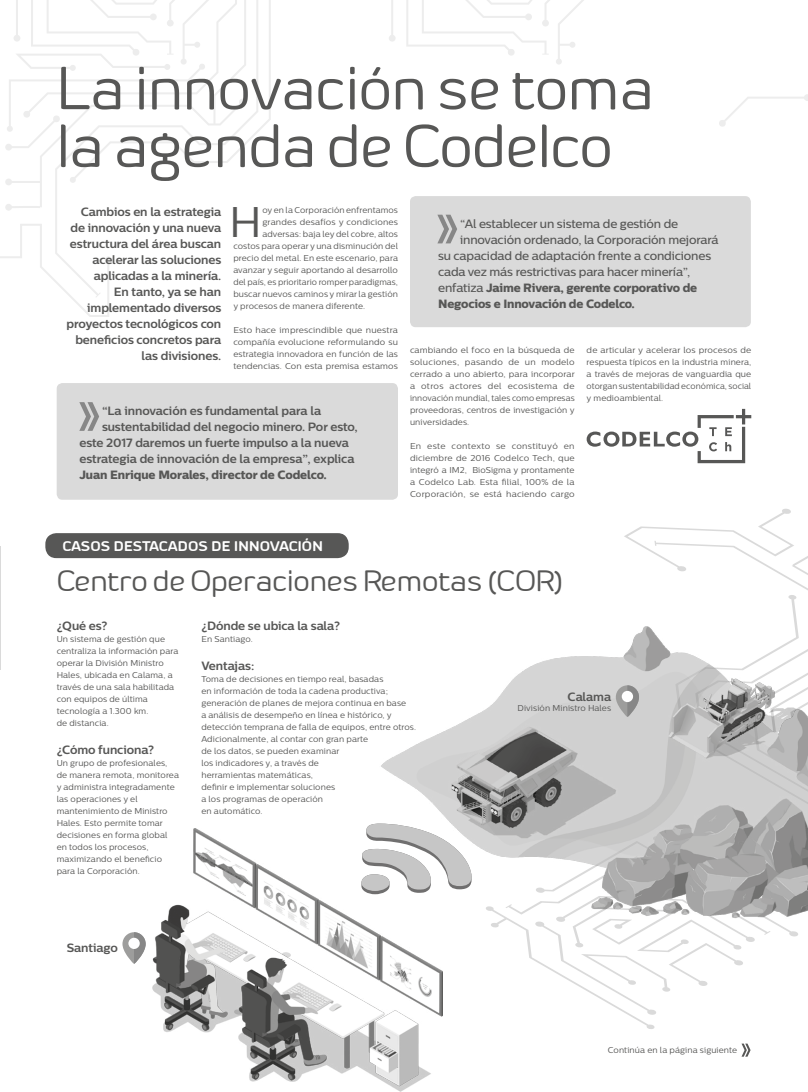
<style>
.page{position:relative;width:808px;height:1092px;background:#fff}
.page>*{position:absolute;margin:0;border:0;box-sizing:border-box;transform-origin:0 0}
.t1{font:60px/57.6px "Byom";letter-spacing:-.005em;color:#575756}
.t2{font:42.8px "Centrale Sans";color:#575756}
.t3{font:29.5px "Byom";letter-spacing:-.005em;color:#575756}
.t4{font:700 14px "Byom";letter-spacing:.02em;color:#fff}
.t5{font:700 12px/16px "Centrale Sans";letter-spacing:-.01em;color:#575756;text-align:right}
.t6{font:500 12px "Centrale Sans";letter-spacing:-.015em;color:#575756}
.t7{font:12px/16px "Centrale Sans X Bold";letter-spacing:-.015em;color:#575756}
.t8{font:8.5px/12px "Centrale Sans";letter-spacing:.01em;color:#575756;text-align:justify}
.s1{font-family:"Centrale Sans";font-weight:500}
</style>
<div class="page">
<svg style="left:258px;top:0;width:13px;height:132px"></svg>
<svg style="left:0;top:224px;width:112px;height:93px"></svg>
<svg style="left:5px;top:0;width:252px;height:211px"></svg>
<svg style="left:5px;top:0;width:232px;height:150px"></svg>
<svg style="left:389px;top:0;width:195px;height:64px"></svg>
<svg style="left:719px;top:94px;width:89px;height:33px"></svg>
<img style="left:381px;top:710px;width:104px;height:141px">
<img style="left:153px;top:828px;width:289px;height:262px">
<div style="left:45px;top:533px;width:304px;height:25px;background:#575756;border-radius:11px"></div>
<svg style="left:587px;top:409px;width:164px;height:54px"></svg>
<svg style="left:361px;top:823px;width:112px;height:71px"></svg>
<svg style="left:485px;top:508px;width:323px;height:521px"></svg>
<svg style="left:122px;top:932px;width:24px;height:31px"></svg>
<hr style="left:0;top:546px;width:1px;height:123px;background:#dadada">
<div style="left:57px;top:383px;width:341px;height:116px;background:#dadada;border-radius:6px"></div>
<svg style="left:79px;top:402px;width:20px;height:29px"></svg>
<svg style="left:741px;top:1043px;width:9px;height:13px"></svg>
<div style="left:410px;top:196px;width:341px;height:131px;background:#dadada;border-radius:6px"></div>
<svg style="left:437px;top:215px;width:20px;height:28px"></svg>
<h1 class="t1" style="left:57px;top:61px;width:599px">La innovación se toma la agenda de Codelco</h1>
<p class="t5" style="left:66px;top:203px;width:156px">Cambios en la estrategia de innovación y una nueva estructura del área buscan acelerar las soluciones aplicadas a la minería.<br>En tanto, ya se han implementado diversos proyectos tecnológicos con beneficios concretos para las divisiones.</p>
<h2 class="t2" style="left:229px;top:197px;width:34px">H</h2>
<p class="t8" style="left:262px;top:204px;width:137px">oy en la Corporación enfrentamos</p>
<p class="t8" style="left:262px;top:216px;width:137px">grandes desafíos y condiciones</p>
<p class="t8" style="left:262px;top:228px;width:137px">adversas: baja ley del cobre, altos</p>
<p class="t8" style="left:233px;top:240px;width:166px">costos para operar y una disminución del</p>
<p class="t8" style="left:233px;top:252px;width:166px">precio del metal. En este escenario, para</p>
<p class="t8" style="left:233px;top:264px;width:166px">avanzar y seguir aportando al desarrollo</p>
<p class="t8" style="left:233px;top:276px;width:166px">del país, es prioritario romper paradigmas,</p>
<p class="t8" style="left:233px;top:288px;width:166px">buscar nuevos caminos y mirar la gestión</p>
<p class="t8" style="left:233px;top:300px;width:133px">y procesos de manera diferente.</p>
<p class="t8" style="left:233px;top:324px;width:166px">Esto hace imprescindible que nuestra compañía evolucione reformulando su estrategia innovadora en función de las tendencias. Con esta premisa estamos</p>
<h3 class="t5" style="left:102px;top:402px;width:221px">“La innovación es fundamental para la</h3>
<h3 class="t5" style="left:102px;top:418px;width:257px">sustentabilidad del negocio minero. Por esto,</h3>
<h3 class="t5" style="left:79px;top:434px;width:271px">este 2017 daremos un fuerte impulso a la nueva</h3>
<h3 class="t5" style="left:79px;top:450px;width:277px">estrategia de innovación de la empresa”, explica</h3>
<h3 class="t7" style="left:79px;top:466px;width:249px">Juan Enrique Morales, director de Codelco.</h3>
<h3 class="t6" style="left:460px;top:216px;width:220px">“Al establecer un sistema de gestión de</h3>
<h3 class="t6" style="left:460px;top:232px;width:260px">innovación ordenado, la Corporación mejorará</h3>
<h3 class="t6" style="left:438px;top:248px;width:275px">su capacidad de adaptación frente a condiciones</h3>
<h3 class="t6" style="left:438px;top:264px;width:254px">cada vez más restrictivas para hacer minería”,</h3>
<h3 class="t7" style="left:438px;top:279px;width:261px"><span class="s1">enfatiza</span> Jaime Rivera, gerente corporativo de<br>Negocios e Innovación de Codelco.</h3>
<p class="t8" style="left:410px;top:344px;width:166px">cambiando el foco en la búsqueda de soluciones, pasando de un modelo cerrado a uno abierto, para incorporar a otros actores del ecosistema de innovación mundial, tales como empresas proveedoras, centros de investigación y universidades.</p>
<p class="t8" style="left:410px;top:440px;width:166px">En este contexto se constituyó en diciembre de 2016 Codelco Tech, que integró a IM2, BioSigma y prontamente a Codelco Lab. Esta filial, 100% de la Corporación, se está haciendo cargo</p>
<p class="t8" style="left:587px;top:344px;width:166px">de articular y acelerar los procesos de respuesta típicos en la industria minera, a través de mejoras de vanguardia que otorgan sustentabilidad económica, social y medioambiental.</p>
<h3 class="t4" style="left:62px;top:537px;width:262px">CASOS DESTACADOS DE INNOVACIÓN</h3>
<h3 class="t3" style="left:57px;top:563px;width:508px">Centro de Operaciones Remotas (COR)</h3>
<h3 class="t5" style="left:57px;top:617px;width:52px">¿Qué es?</h3>
<p class="t8" style="left:57px;top:632px;width:123px;text-align:left">Un sistema de gestión que centraliza la información para operar la División Ministro<br>Hales, ubicada en Calama, a través de una sala habilitada con equipos de última tecnología a 1.300 km.<br>de distancia.</p>
<h3 class="t5" style="left:57px;top:741px;width:99px">¿Cómo funciona?</h3>
<p class="t8" style="left:57px;top:756px;width:124px;text-align:left">Un grupo de profesionales, de manera remota, monitorea y administra integradamente las operaciones y el mantenimiento de Ministro<br>Hales. Esto permite tomar decisiones en forma global en todos los procesos, maximizando el beneficio para la Corporación.</p>
<h3 class="t5" style="left:201px;top:617px;width:140px">¿Dónde se ubica la sala?</h3>
<p class="t8" style="left:201px;top:632px;width:53px">En Santiago.</p>
<h3 class="t5" style="left:201px;top:657px;width:54px">Ventajas:</h3>
<p class="t8" style="left:201px;top:672px;width:216px;text-align:left">Toma de decisiones en tiempo real, basadas<br>en información de toda la cadena productiva; generación de planes de mejora continua en base<br>a análisis de desempeño en línea e histórico, y detección temprana de falla de equipos, entre otros.<br>Adicionalmente, al contar con gran parte<br>de los datos, se pueden examinar<br>los indicadores y, a través de<br>herramientas matemáticas,<br>definir e implementar soluciones<br>a los programas de operación<br>en automático.</p>
<h3 class="t5" style="left:568px;top:688px;width:45px">Calama</h3>
<p class="t8" style="left:517px;top:701px;width:95px">División Ministro Hales</p>
<h3 class="t5" style="left:67px;top:939px;width:53px">Santiago</h3>
<p class="t8" style="left:608px;top:1044px;width:131px">Continúa en la página siguiente</p>
</div>
